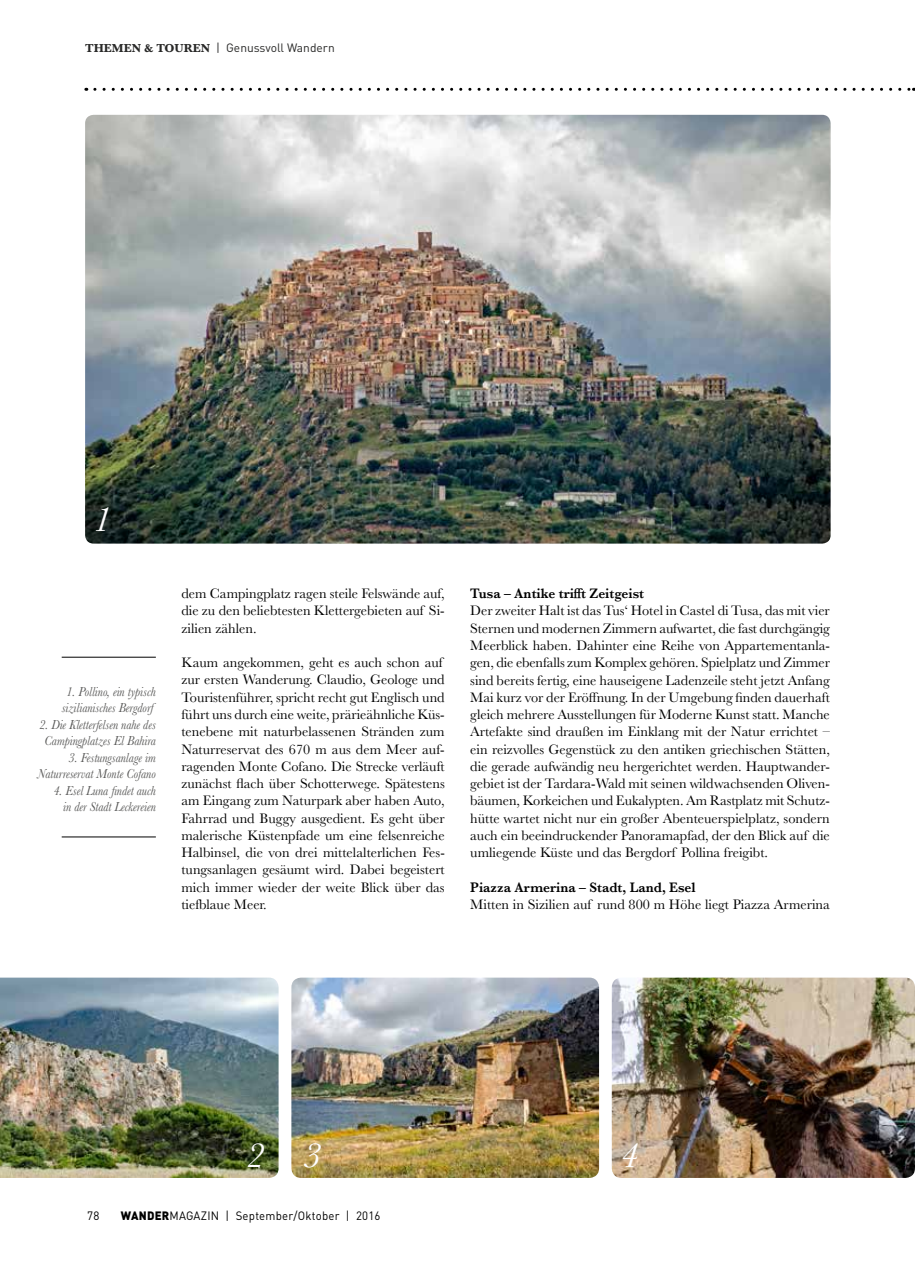
<style>
.page{position:relative;width:915px;height:1263px;background:#fff}
.page>*{position:absolute;margin:0;border:0;box-sizing:border-box;transform-origin:0 0}
.t1{font:italic 36px "Baskerville";color:#fff}
.t2{font:14.25px/17.2px "Baskerville";color:#000;text-align:justify}
.t3{font:600 14.25px "Baskerville";color:#000;scale:.95 1}
.t4{font:italic 13.5px/16.5px "Baskerville";color:#575756;text-align:center;scale:.9 1}
.t5{font:12px "DIN";letter-spacing:.02em;color:#000;scale:.95 1}
.t6{font:12px "DIN";color:#282827}
.s1{font-family:"Baskerville";font-weight:700}
.s2{font-weight:900}
</style>
<div class="page">
<img style="left:85px;top:115px;width:745px;height:429px">
<svg style="left:95px;top:88px;width:820px;height:3px"></svg>
<img style="left:0;top:977px;width:278px;height:201px">
<img style="left:291px;top:977px;width:308px;height:201px">
<img style="left:611px;top:977px;width:303px;height:201px">
<hr style="left:62px;top:657px;width:94px;height:1px;background:#000">
<hr style="left:62px;top:837px;width:94px;height:1px;background:#000">
<p class="t6" style="left:85px;top:40px;width:251px"><span class="s1">THEMEN &amp; TOUREN</span> | Genussvoll Wandern</p>
<h1 class="t1" style="left:94px;top:496px;width:19px">1</h1>
<p class="t4" style="left:62px;top:683px;width:106px">1. Pollino, ein typisch sizilianisches Bergdorf</p>
<p class="t4" style="left:39px;top:716px;width:131px">2. Die Kletterfelsen nahe des<br>Campingplatzes El Bahira</p>
<p class="t4" style="left:38px;top:749px;width:133px;text-align:right">3. Festungsanlage im<br>Naturreservat Monte Cofano</p>
<p class="t4" style="left:53px;top:782px;width:115px;text-align:right">4. Esel Luna findet auch in der Stadt Leckereien</p>
<p class="t2" style="left:181px;top:585px;width:265px">dem Campingplatz ragen steile Felswände auf, die zu den beliebtesten Klettergebieten auf Si&shy;zilien zählen.</p>
<p class="t2" style="left:181px;top:654px;width:265px;text-align:left">Kaum angekommen, geht es auch schon auf zur ersten Wanderung. Claudio, Geologe und Touristenführer, spricht recht gut Englisch und führt uns durch eine weite, prärieähnliche Küs&shy;tenebene mit naturbelassenen Stränden zum Naturreservat des 670 m aus dem Meer auf&shy;ragenden Monte Cofano. Die Strecke verläuft zunächst flach über Schotterwege. Spätestens am Eingang zum Naturpark aber haben Auto, Fahrrad und Buggy ausgedient. Es geht über malerische Küstenpfade um eine felsenreiche Halbinsel, die von drei mittelalterlichen Fes&shy;tungsanlagen gesäumt wird. Dabei begeistert mich immer wieder der weite Blick über das tiefblaue Meer.</p>
<p class="t3" style="left:470px;top:584px;width:184px">Tusa – Antike trifft Zeitgeist</p>
<p class="t2" style="left:470px;top:602px;width:361px">Der zweiter Halt ist das Tus‘ Hotel in Castel di Tusa, das mit vier Sternen und modernen Zimmern aufwartet, die fast durchgängig Meerblick haben. Dahinter eine Reihe von Appartementanla&shy;gen, die ebenfalls zum Komplex gehören. Spielplatz und Zimmer sind bereits fertig, eine hauseigene Ladenzeile steht jetzt Anfang Mai kurz vor der Eröffnung. In der Umgebung finden dauerhaft gleich mehrere Ausstellungen für Moderne Kunst statt. Manche Artefakte sind draußen im Einklang mit der Natur errichtet – ein reizvolles Gegenstück zu den antiken griechischen Stätten, die gerade aufwändig neu hergerichtet werden. Hauptwander&shy;gebiet ist der Tardara-Wald mit seinen wildwachsenden Oliven&shy;bäumen, Korkeichen und Eukalypten. Am Rastplatz mit Schutz&shy;hütte wartet nicht nur ein großer Abenteuerspielplatz, sondern auch ein beeindruckender Panoramapfad, der den Blick auf die umliegende Küste und das Bergdorf Pollina freigibt.</p>
<p class="t3" style="left:470px;top:877px;width:239px">Piazza Armerina – Stadt, Land, Esel</p>
<p class="t2" style="left:470px;top:896px;width:361px">Mitten in Sizilien auf rund 800 m Höhe liegt Piazza Armerina</p>
<h1 class="t1" style="left:247px;top:1131px;width:76px">2 3</h1>
<h1 class="t1" style="left:620px;top:1131px;width:19px">4</h1>
<p class="t5" style="left:87px;top:1208px;width:14px">78</p>
<p class="t5" style="left:121px;top:1208px;width:275px"><span class="s2">WANDER</span>MAGAZIN | September/Oktober | 2016</p>
</div>
